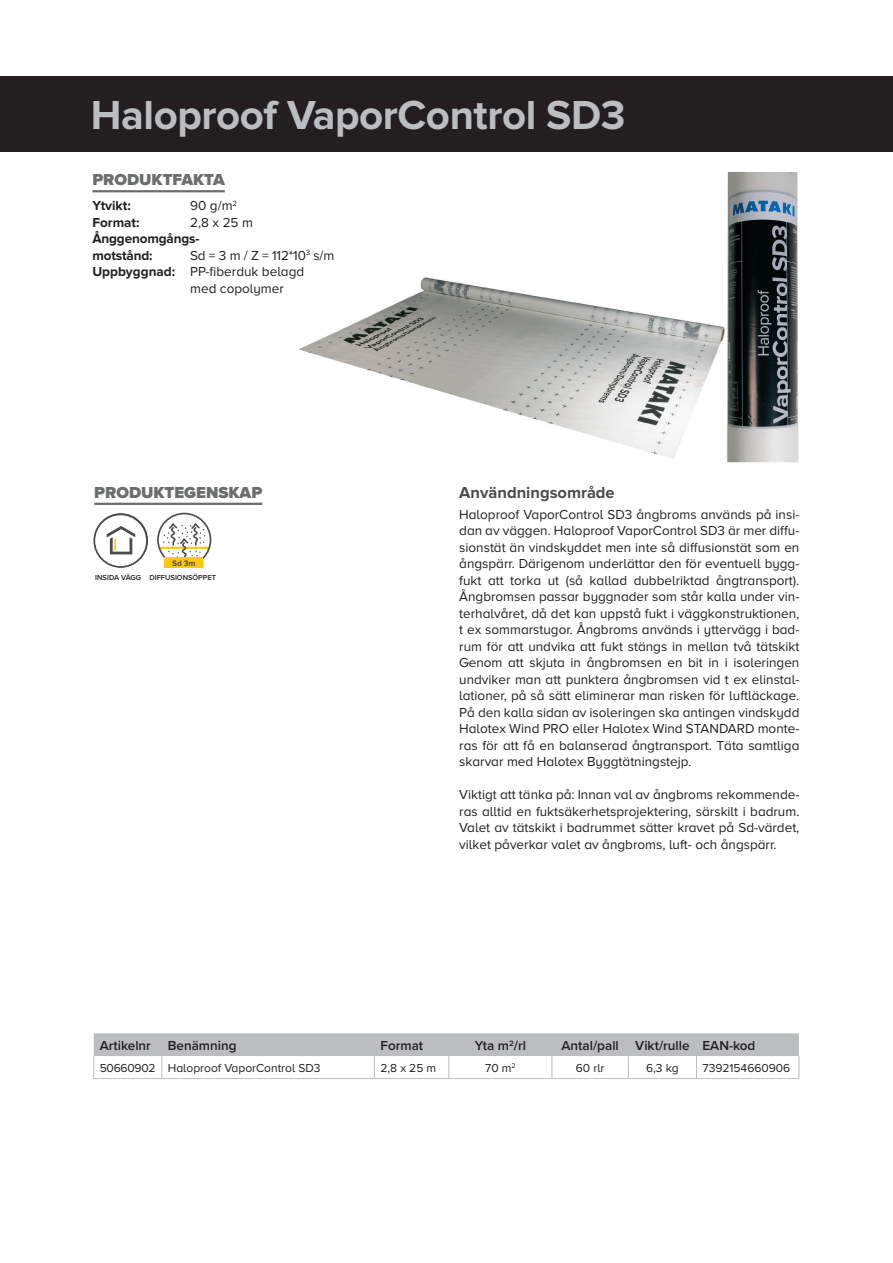
<style>
.page{position:relative;width:893px;height:1263px;background:#fff}
.page>*{position:absolute;margin:0;border:0;box-sizing:border-box;transform-origin:0 0}
.t1{font:700 42px "Proxima Nova";letter-spacing:-.01em;color:#bcbdc0}
.t2{font:900 16.5px "Proxima Nova";color:#6c6d70}
.t3{font:700 16.5px "Proxima Nova";color:#4b4c4d}
.t4{font:13.5px/16.5px "Proxima Nova A";color:#231f20;text-align:justify}
.t5{font:600 13.5px "Proxima Nova";color:#231f20}
.t6{font:700 13.5px/16.5px "Proxima Nova";letter-spacing:-.01em;color:#231f20}
.t7{font:12px "Proxima Nova A";color:#231f20}
.t8{font:700 8.25px "Proxima Nova";color:#4b4c4d}
.t9{font:600 7.5px "Proxima Nova";color:#231f20}
.s1{font-family:"Proxima Nova";font-weight:700}
</style>
<div class="page">
<img style="left:298px;top:172px;width:501px;height:291px">
<div style="left:0;top:76px;width:893px;height:75px;background:#231f20"></div>
<svg style="left:157px;top:513px;width:54px;height:54px"></svg>
<div style="left:165px;top:558px;width:38px;height:10px;background:#fec80b"></div>
<svg style="left:94px;top:513px;width:54px;height:55px"></svg>
<svg style="left:94px;top:1033px;width:706px;height:45px"></svg>
<hr style="left:94px;top:1078px;width:68px;height:1px;background:#bcbdc0">
<hr style="left:162px;top:1078px;width:212px;height:1px;background:#bcbdc0">
<hr style="left:374px;top:1078px;width:75px;height:1px;background:#bcbdc0">
<hr style="left:449px;top:1078px;width:103px;height:1px;background:#bcbdc0">
<hr style="left:552px;top:1078px;width:76px;height:1px;background:#bcbdc0">
<hr style="left:628px;top:1078px;width:68px;height:1px;background:#bcbdc0">
<hr style="left:696px;top:1078px;width:103px;height:1px;background:#bcbdc0">
<hr style="left:92px;top:190px;width:133px;height:2px;background:#6c6d70">
<hr style="left:94px;top:503px;width:168px;height:2px;background:#6c6d70">
<h1 class="t1" style="left:91px;top:91px;width:536px">Haloproof VaporControl SD3</h1>
<p class="t2" style="left:92px;top:167px;width:134px">PRODUKTFAKTA</p>
<p class="t6" style="left:92px;top:198px;width:40px">Ytvikt:</p>
<p class="t4" style="left:190px;top:197px;width:49px">90 g/m<sup>2</sup></p>
<p class="t6" style="left:92px;top:214px;width:49px">Format:</p>
<p class="t4" style="left:190px;top:214px;width:64px">2,8 x 25 m</p>
<p class="t6" style="left:92px;top:231px;width:109px">Ånggenomgångs&shy;motstånd:</p>
<p class="t4" style="left:190px;top:247px;width:146px">Sd = 3 m / Z = 112*10<sup>3</sup> s/m</p>
<p class="t4" style="left:92px;top:263px;width:213px"><span class="s1">Uppbyggnad:</span> PP-fiberduk belagd</p>
<p class="t4" style="left:190px;top:280px;width:95px">med copolymer</p>
<p class="t2" style="left:94px;top:480px;width:169px">PRODUKTEGENSKAP</p>
<p class="t8" style="left:172px;top:558px;width:25px">Sd 3m</p>
<p class="t9" style="left:95px;top:572px;width:122px">INSIDA VÄGG DIFFUSIONSÖPPET</p>
<p class="t3" style="left:459px;top:483px;width:157px">Användningsområde</p>
<p class="t4" style="left:459px;top:506px;width:342px">Haloproof VaporControl SD3 ångbroms används på insi&shy;dan av väggen. Haloproof VaporControl SD3 är mer diffu&shy;sionstät än vindskyddet men inte så diffusionstät som en ångspärr. Därigenom underlättar den för eventuell bygg&shy;fukt att torka ut (så kallad dubbelriktad ångtransport).<br>Ångbromsen passar byggnader som står kalla under vin&shy;terhalvåret, då det kan uppstå fukt i väggkonstruktionen, t ex sommarstugor. Ångbroms används i yttervägg i bad&shy;rum för att undvika att fukt stängs in mellan två tätskikt Genom att skjuta in ångbromsen en bit in i isoleringen undviker man att punktera ångbromsen vid t ex elinstal&shy;lationer, på så sätt eliminerar man risken för luftläckage.<br>På den kalla sidan av isoleringen ska antingen vindskydd Halotex Wind PRO eller Halotex Wind STANDARD monte&shy;ras för att få en balanserad ångtransport. Täta samtliga skarvar med Halotex Byggtätningstejp.</p>
<p class="t4" style="left:459px;top:786px;width:342px">Viktigt att tänka på: Innan val av ångbroms rekommende&shy;ras alltid en fuktsäkerhetsprojektering, särskilt i badrum.<br>Valet av tätskikt i badrummet sätter kravet på Sd-värdet, vilket påverkar valet av ångbroms, luft- och ångspärr.</p>
<p class="t5" style="left:100px;top:1035px;width:138px">Artikelnr Benämning</p>
<p class="t5" style="left:380px;top:1035px;width:44px">Format</p>
<p class="t5" style="left:475px;top:1035px;width:53px">Yta m<sup>2</sup>/rl</p>
<p class="t5" style="left:561px;top:1035px;width:195px">Antal/pall Vikt/rulle EAN-kod</p>
<p class="t7" style="left:100px;top:1061px;width:222px">50660902 Haloproof VaporControl SD3</p>
<p class="t7" style="left:380px;top:1061px;width:57px">2,8 x 25 m</p>
<p class="t7" style="left:485px;top:1061px;width:32px">70 m<sup>2</sup></p>
<p class="t7" style="left:576px;top:1061px;width:30px">60 rlr</p>
<p class="t7" style="left:646px;top:1061px;width:34px">6,3 kg</p>
<p class="t7" style="left:702px;top:1061px;width:89px">7392154660906</p>
</div>
